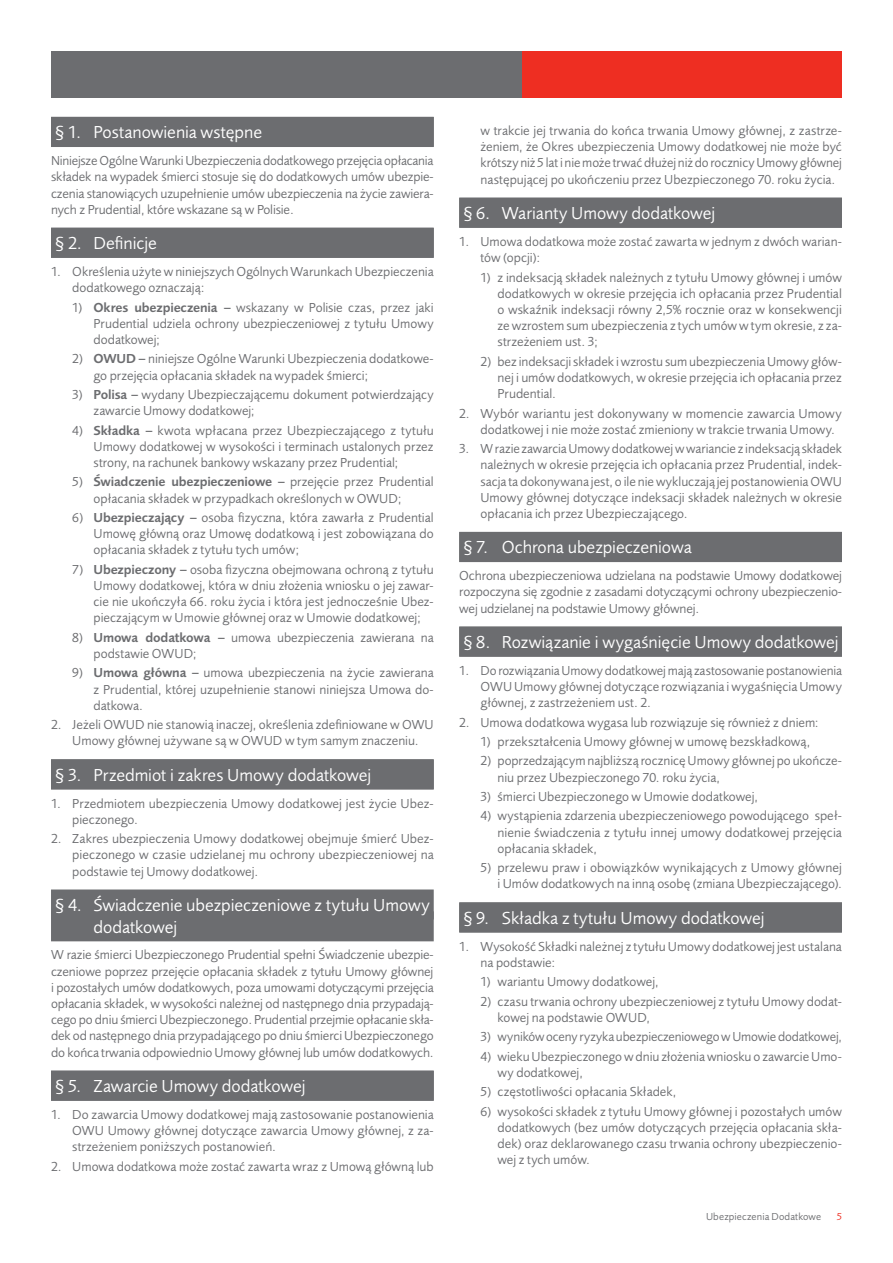
<style>
.page{position:relative;width:893px;height:1263px;background:#fff}
.page>*{position:absolute;margin:0;border:0;box-sizing:border-box;transform-origin:0 0}
.t1{font:18px/21.6px "Pru Sans OT2";letter-spacing:-.005em;color:#fff}
.Tekst_9_pt{font:13.5px/16.2px "Pru Sans OT2";color:#6c6d70;text-align:justify}
.t2{font:10.5px "Pru Sans OT2";letter-spacing:.01em;color:#6c6d70}
.t3{font:10.5px "Pru Sans OT2";color:#ee2e22}
.s1{font-weight:600}
</style>
<div class="page">
<div style="left:521px;top:51px;width:321px;height:47px;background:#ee2e22"></div>
<div style="left:51px;top:51px;width:470px;height:47px;background:#6c6d70"></div>
<div style="left:51px;top:117px;width:383px;height:30px;background:#6c6d70"></div>
<div style="left:51px;top:228px;width:383px;height:30px;background:#6c6d70"></div>
<div style="left:51px;top:759px;width:383px;height:30px;background:#6c6d70"></div>
<div style="left:51px;top:889px;width:383px;height:30px;background:#6c6d70"></div>
<div style="left:51px;top:911px;width:383px;height:30px;background:#6c6d70"></div>
<div style="left:51px;top:1070px;width:383px;height:30px;background:#b1b1b3"></div>
<div style="left:51px;top:1071px;width:383px;height:30px;background:#6c6d70"></div>
<div style="left:459px;top:198px;width:383px;height:30px;background:#6c6d70"></div>
<div style="left:459px;top:532px;width:383px;height:30px;background:#6c6d70"></div>
<div style="left:459px;top:626px;width:383px;height:30px;background:#a4a5a6"></div>
<div style="left:459px;top:627px;width:383px;height:30px;background:#6c6d70"></div>
<div style="left:459px;top:902px;width:383px;height:30px;background:#6c6d70"></div>
<p class="t1" style="left:55px;top:121px;width:208px">§ 1. Postanowienia wstępne</p>
<p class="Tekst_9_pt" style="left:51px;top:152px;width:384px">Niniejsze Ogólne Warunki Ubezpieczenia dodatkowego przejęcia opłacania składek na wypadek śmierci stosuje się do dodatkowych umów ubezpie&shy;czenia stanowiących uzupełnienie umów ubezpieczenia na życie zawiera&shy;nych z Prudential, które wskazane są w Polisie.</p>
<p class="t1" style="left:55px;top:232px;width:103px">§ 2. Definicje</p>
<p class="Tekst_9_pt" style="left:72px;top:263px;width:363px;text-indent:-21px">1. Określenia użyte w niniejszych Ogólnych Warunkach Ubezpieczenia dodatkowego oznaczają:</p>
<p class="Tekst_9_pt" style="left:94px;top:299px;width:342px;text-indent:-21px">1) <span class="s1">Okres ubezpieczenia –</span> wskazany w Polisie czas, przez jaki Prudential udziela ochrony ubezpieczeniowej z tytułu Umowy dodatkowej;</p>
<p class="Tekst_9_pt" style="left:94px;top:351px;width:342px;text-indent:-21px">2) <span class="s1">OWUD –</span> niniejsze Ogólne Warunki Ubezpieczenia dodatkowe&shy;go przejęcia opłacania składek na wypadek śmierci;</p>
<p class="Tekst_9_pt" style="left:94px;top:386px;width:342px;text-indent:-21px">3) <span class="s1">Polisa –</span> wydany Ubezpieczającemu dokument potwierdzający zawarcie Umowy dodatkowej;</p>
<p class="Tekst_9_pt" style="left:94px;top:422px;width:342px;text-indent:-21px">4) <span class="s1">Składka –</span> kwota wpłacana przez Ubezpieczającego z tytułu Umowy dodatkowej w wysokości i terminach ustalonych przez strony, na rachunek bankowy wskazany przez Prudential;</p>
<p class="Tekst_9_pt" style="left:94px;top:474px;width:342px;text-indent:-21px">5) <span class="s1">Świadczenie ubezpieczeniowe –</span> przejęcie przez Prudential opłacania składek w przypadkach określonych w OWUD;</p>
<p class="Tekst_9_pt" style="left:94px;top:509px;width:342px;text-indent:-21px">6) <span class="s1">Ubezpieczający –</span> osoba fizyczna, która zawarła z Prudential Umowę główną oraz Umowę dodatkową i jest zobowiązana do opłacania składek z tytułu tych umów;</p>
<p class="Tekst_9_pt" style="left:94px;top:561px;width:342px;text-indent:-21px">7) <span class="s1">Ubezpieczony –</span> osoba fizyczna obejmowana ochroną z tytułu Umowy dodatkowej, która w dniu złożenia wniosku o jej zawar&shy;cie nie ukończyła 66. roku życia i która jest jednocześnie Ubez&shy;pieczającym w Umowie głównej oraz w Umowie dodatkowej;</p>
<p class="Tekst_9_pt" style="left:94px;top:629px;width:342px;text-indent:-21px">8) <span class="s1">Umowa dodatkowa –</span> umowa ubezpieczenia zawierana na podstawie OWUD;</p>
<p class="Tekst_9_pt" style="left:94px;top:665px;width:342px;text-indent:-21px">9) <span class="s1">Umowa główna –</span> umowa ubezpieczenia na życie zawierana z Prudential, której uzupełnienie stanowi niniejsza Umowa do&shy;datkowa.</p>
<p class="Tekst_9_pt" style="left:51px;top:716px;width:384px;text-align:center">2. Jeżeli OWUD nie stanowią inaczej, określenia zdefiniowane w OWU<br>Umowy głównej używane są w OWUD w tym samym znaczeniu.</p>
<p class="t1" style="left:55px;top:764px;width:317px">§ 3. Przedmiot i zakres Umowy dodatkowej</p>
<p class="Tekst_9_pt" style="left:72px;top:795px;width:363px;text-indent:-21px">1. Przedmiotem ubezpieczenia Umowy dodatkowej jest życie Ubez&shy;pieczonego.</p>
<p class="Tekst_9_pt" style="left:72px;top:830px;width:363px;text-indent:-21px">2. Zakres ubezpieczenia Umowy dodatkowej obejmuje śmierć Ubez&shy;pieczonego w czasie udzielanej mu ochrony ubezpieczeniowej na podstawie tej Umowy dodatkowej.</p>
<p class="t1" style="left:94px;top:894px;width:338px;text-indent:-38px">§ 4. Świadczenie ubezpieczeniowe z tytułu Umowy dodatkowej</p>
<p class="Tekst_9_pt" style="left:51px;top:947px;width:384px">W razie śmierci Ubezpieczonego Prudential spełni Świadczenie ubezpie&shy;czeniowe poprzez przejęcie opłacania składek z tytułu Umowy głównej i pozostałych umów dodatkowych, poza umowami dotyczącymi przejęcia opłacania składek, w wysokości należnej od następnego dnia przypadają&shy;cego po dniu śmierci Ubezpieczonego. Prudential przejmie opłacanie skła&shy;dek od następnego dnia przypadającego po dniu śmierci Ubezpieczonego do końca trwania odpowiednio Umowy głównej lub umów dodatkowych.</p>
<p class="t1" style="left:55px;top:1075px;width:252px">§ 5. Zawarcie Umowy dodatkowej</p>
<p class="Tekst_9_pt" style="left:72px;top:1106px;width:363px;text-indent:-21px">1. Do zawarcia Umowy dodatkowej mają zastosowanie postanowienia OWU Umowy głównej dotyczące zawarcia Umowy głównej, z za&shy;strzeżeniem poniższych postanowień.</p>
<p class="Tekst_9_pt" style="left:51px;top:1158px;width:384px">2. Umowa dodatkowa może zostać zawarta wraz z Umową główną lub</p>
<p class="Tekst_9_pt" style="left:480px;top:122px;width:363px">w trakcie jej trwania do końca trwania Umowy głównej, z zastrze&shy;żeniem, że Okres ubezpieczenia Umowy dodatkowej nie może być krótszy niż 5 lat i nie może trwać dłużej niż do rocznicy Umowy głównej następującej po ukończeniu przez Ubezpieczonego 70. roku życia.</p>
<p class="t1" style="left:463px;top:202px;width:253px">§ 6. Warianty Umowy dodatkowej</p>
<p class="Tekst_9_pt" style="left:480px;top:233px;width:363px;text-indent:-21px">1. Umowa dodatkowa może zostać zawarta w jednym z dwóch warian&shy;tów (opcji):</p>
<p class="Tekst_9_pt" style="left:497px;top:269px;width:346px;text-indent:-17px">1) z indeksacją składek należnych z tytułu Umowy głównej i umów dodatkowych w okresie przejęcia ich opłacania przez Prudential o wskaźnik indeksacji równy 2,5% rocznie oraz w konsekwencji ze wzrostem sum ubezpieczenia z tych umów w tym okresie, z za&shy;strzeżeniem ust. 3;</p>
<p class="Tekst_9_pt" style="left:497px;top:353px;width:346px;text-indent:-17px">2) bez indeksacji składek i wzrostu sum ubezpieczenia Umowy głów&shy;nej i umów dodatkowych, w okresie przejęcia ich opłacania przez Prudential.</p>
<p class="Tekst_9_pt" style="left:480px;top:405px;width:363px;text-indent:-21px">2. Wybór wariantu jest dokonywany w momencie zawarcia Umowy dodatkowej i nie może zostać zmieniony w trakcie trwania Umowy.</p>
<p class="Tekst_9_pt" style="left:480px;top:440px;width:363px;text-indent:-21px">3. W razie zawarcia Umowy dodatkowej w wariancie z indeksacją składek należnych w okresie przejęcia ich opłacania przez Prudential, indek&shy;sacja ta dokonywana jest, o ile nie wykluczają jej postanowienia OWU Umowy głównej dotyczące indeksacji składek należnych w okresie opłacania ich przez Ubezpieczającego.</p>
<p class="t1" style="left:463px;top:536px;width:230px">§ 7. Ochrona ubezpieczeniowa</p>
<p class="Tekst_9_pt" style="left:459px;top:567px;width:384px">Ochrona ubezpieczeniowa udzielana na podstawie Umowy dodatkowej rozpoczyna się zgodnie z zasadami dotyczącymi ochrony ubezpieczenio&shy;wej udzielanej na podstawie Umowy głównej.</p>
<p class="t1" style="left:463px;top:631px;width:377px">§ 8. Rozwiązanie i wygaśnięcie Umowy dodatkowej</p>
<p class="Tekst_9_pt" style="left:480px;top:662px;width:363px;text-indent:-21px">1. Do rozwiązania Umowy dodatkowej mają zastosowanie postanowienia OWU Umowy głównej dotyczące rozwiązania i wygaśnięcia Umowy głównej, z zastrzeżeniem ust. 2.</p>
<p class="Tekst_9_pt" style="left:459px;top:714px;width:361px">2. Umowa dodatkowa wygasa lub rozwiązuje się również z dniem:</p>
<p class="Tekst_9_pt" style="left:480px;top:733px;width:331px">1) przekształcenia Umowy głównej w umowę bezskładkową,</p>
<p class="Tekst_9_pt" style="left:497px;top:753px;width:346px;text-indent:-17px">2) poprzedzającym najbliższą rocznicę Umowy głównej po ukończe&shy;niu przez Ubezpieczonego 70. roku życia,</p>
<p class="Tekst_9_pt" style="left:480px;top:788px;width:279px">3) śmierci Ubezpieczonego w Umowie dodatkowej,</p>
<p class="Tekst_9_pt" style="left:497px;top:808px;width:346px;text-indent:-17px">4) wystąpienia zdarzenia ubezpieczeniowego powodującego speł&shy;nienie świadczenia z tytułu innej umowy dodatkowej przejęcia opłacania składek,</p>
<p class="Tekst_9_pt" style="left:480px;top:859px;width:363px;text-align:right">5) przelewu praw i obowiązków wynikających z Umowy głównej i Umów dodatkowych na inną osobę (zmiana Ubezpieczającego).</p>
<p class="t1" style="left:463px;top:907px;width:303px">§ 9. Składka z tytułu Umowy dodatkowej</p>
<p class="Tekst_9_pt" style="left:480px;top:938px;width:363px;text-indent:-21px">1. Wysokość Składki należnej z tytułu Umowy dodatkowej jest ustalana na podstawie:</p>
<p class="Tekst_9_pt" style="left:480px;top:973px;width:180px">1) wariantu Umowy dodatkowej,</p>
<p class="Tekst_9_pt" style="left:497px;top:993px;width:346px;text-indent:-17px">2) czasu trwania ochrony ubezpieczeniowej z tytułu Umowy dodat&shy;kowej na podstawie OWUD,</p>
<p class="Tekst_9_pt" style="left:480px;top:1028px;width:363px">3) wyników oceny ryzyka ubezpieczeniowego w Umowie dodatkowej,</p>
<p class="Tekst_9_pt" style="left:497px;top:1048px;width:346px;text-indent:-17px">4) wieku Ubezpieczonego w dniu złożenia wniosku o zawarcie Umo&shy;wy dodatkowej,</p>
<p class="Tekst_9_pt" style="left:480px;top:1083px;width:197px">5) częstotliwości opłacania Składek,</p>
<p class="Tekst_9_pt" style="left:497px;top:1103px;width:346px;text-indent:-17px">6) wysokości składek z tytułu Umowy głównej i pozostałych umów dodatkowych (bez umów dotyczących przejęcia opłacania skła&shy;dek) oraz deklarowanego czasu trwania ochrony ubezpieczenio&shy;wej z tych umów.</p>
<p class="t2" style="left:706px;top:1211px;width:117px">Ubezpieczenia Dodatkowe</p>
<p class="t3" style="left:837px;top:1211px;width:7px">5</p>
</div>
